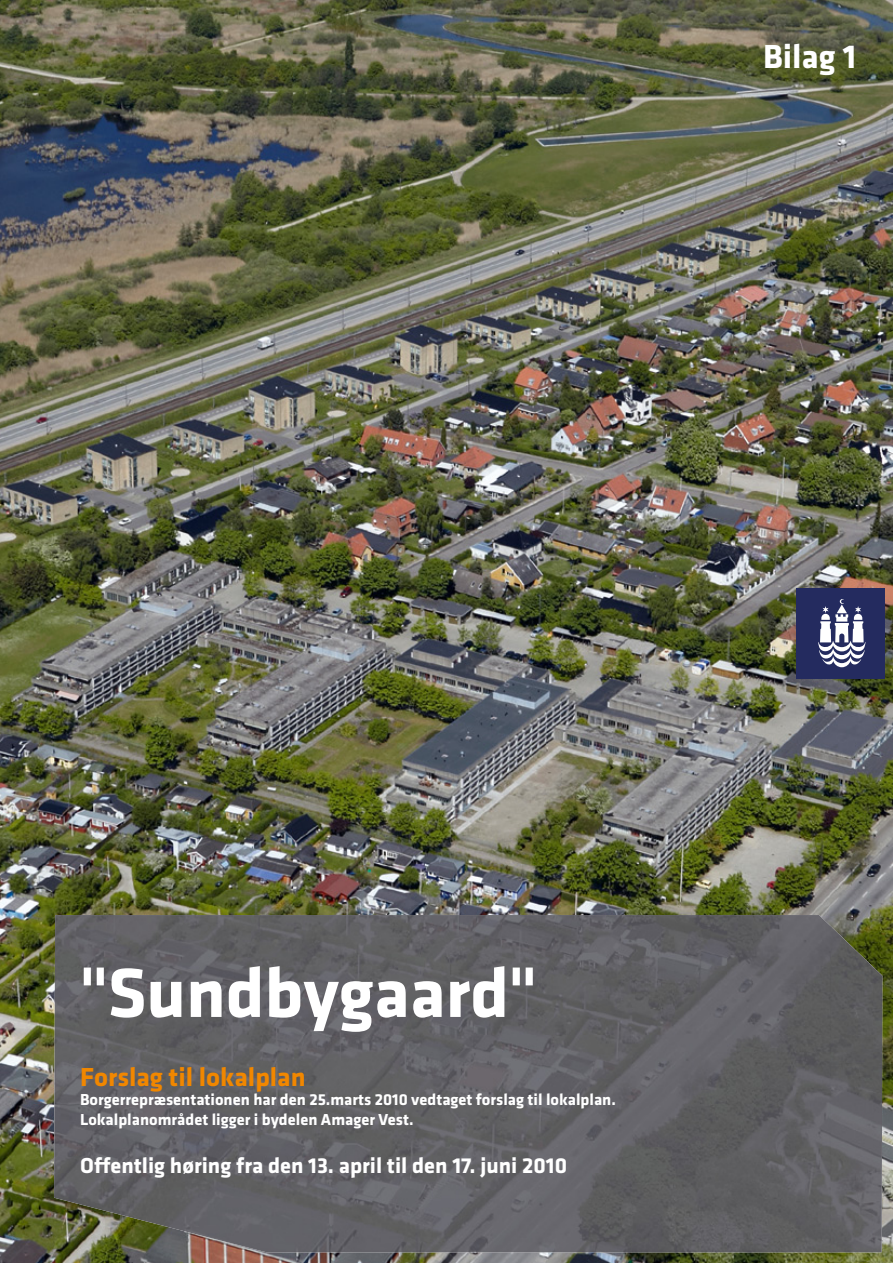
<style>
.page{position:relative;width:893px;height:1263px;background:#fff}
.page>*{position:absolute;margin:0;border:0;box-sizing:border-box;transform-origin:0 0}
.t1{font:700 72px "Klavika";color:#fff}
.t2{font:700 34.5px "Klavika";color:#fff}
.t3{font:700 27px "Klavika";color:#f18700}
.t4{font:700 22.5px "Klavika";color:#fff}
.t5{font:700 16.5px/19.5px "Klavika";color:#fff}
</style>
<div class="page">
<img style="left:0;top:0;width:893px;height:1263px">
<div style="left:796px;top:588px;width:89px;height:91px;background:#242b5f"></div>
<svg style="left:818px;top:599px;width:47px;height:68px"></svg>
<img style="left:54px;top:915px;width:777px;height:337px">
<img style="left:830px;top:926px;width:52px;height:326px">
<img style="left:87px;top:927px;width:75px;height:1px">
<h2 class="t2" style="left:763px;top:44px;width:95px">Bilag 1</h2>
<h1 class="t1" style="left:80px;top:965px;width:458px">"Sundbygaard"</h1>
<h3 class="t3" style="left:80px;top:1066px;width:227px">Forslag til lokalplan</h3>
<p class="t5" style="left:80px;top:1091px;width:537px">Borgerrepræsentationen har den 25.marts 2010 vedtaget forslag til lokalplan.<br>Lokalplanområdet ligger i bydelen Amager Vest.</p>
<h3 class="t4" style="left:80px;top:1157px;width:488px">Offentlig høring fra den 13. april til den 17. juni 2010</h3>
</div>
